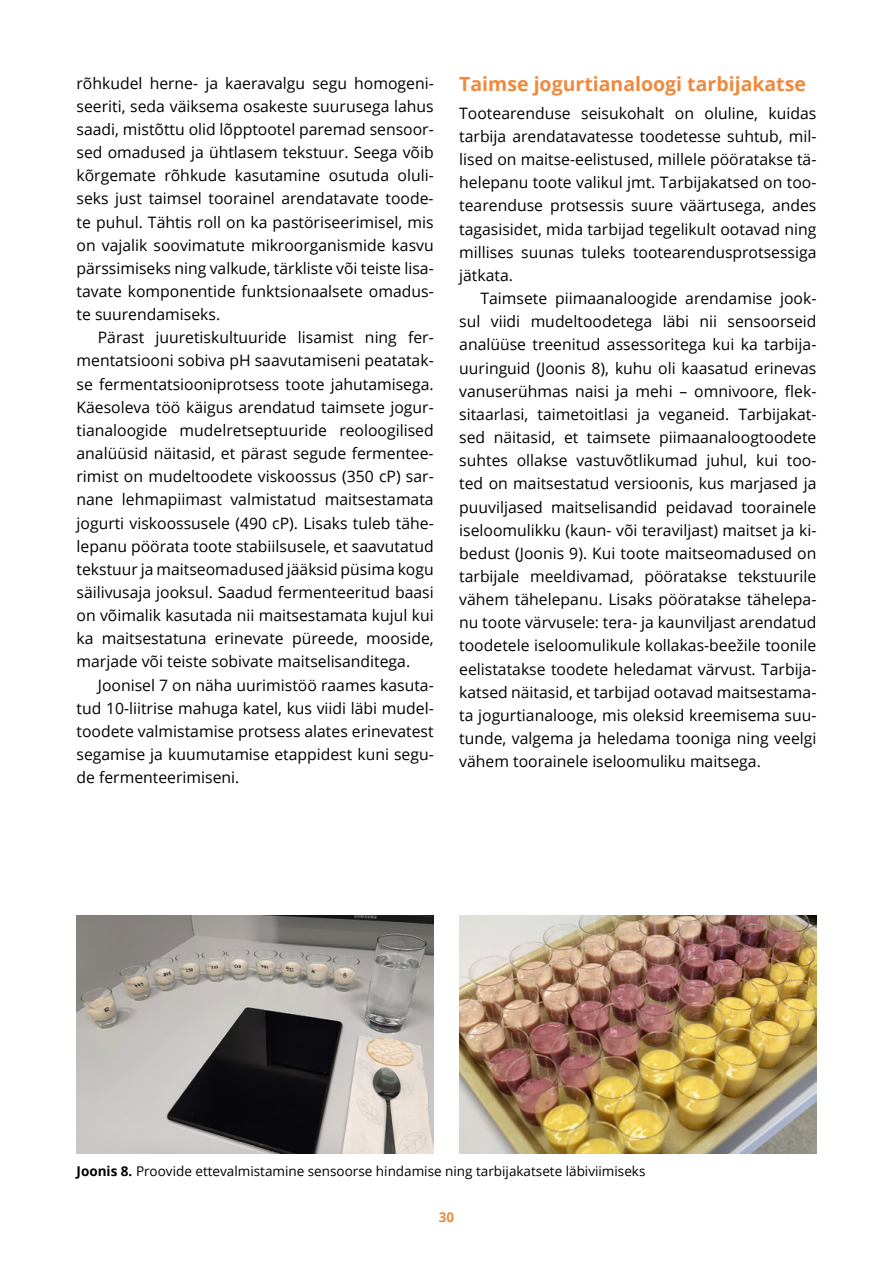
<style>
.page{position:relative;width:893px;height:1263px;background:#fff}
.page>*{position:absolute;margin:0;border:0;box-sizing:border-box;transform-origin:0 0}
.t1{font:700 19.5px "Open Sans";color:#f1893c}
.t2{font:15.75px/23.1px "Open Sans";color:#000;text-align:justify}
.t3{font:13.5px "Open Sans";color:#000}
.t4{font:700 13.5px "Open Sans";color:#f1893c}
.s1{font-weight:700}
</style>
<div class="page">
<img style="left:77px;top:915px;width:357px;height:238px">
<img style="left:459px;top:915px;width:357px;height:238px">
<p class="t2" style="left:77px;top:71px;width:359px">rõhkudel herne- ja kaeravalgu segu homogeni&shy;seeriti, seda väiksema osakeste suurusega lahus saadi, mistõttu olid lõpptootel paremad sensoor&shy;sed omadused ja ü htlasem tekstuur. Seega võib kõrgemate rõhkude kasutamine osutuda oluli&shy;seks just taimsel toorainel arendatavate toode&shy;te puhul. Tähtis roll on ka pastöriseerimisel, mis on vajalik soovimatute mikroorganismide kasvu pärssimiseks ning valkude, tärkliste või teiste lisa&shy;tavate komponentide funktsionaalsete omadus&shy;te suurendamiseks.</p>
<p class="t2" style="left:77px;top:326px;width:359px;text-indent:21px">Pärast juuretiskultuuride lisamist ning fer&shy;mentatsiooni sobiva pH saavutamiseni peatatak&shy;se fermentatsiooniprotsess toote jahutamisega.<br>Käesoleva töö käigus arendatud taimsete jogur&shy;tianaloogide mudelretseptuuride reoloogilised analüüsid näitasid, et pärast segude fermentee&shy;rimist on mudeltoodete viskoossus (350 cP) sar&shy;nane lehmapiimast valmistatud maitsestamata jogurti viskoossusele (490 cP). Lisaks tuleb tähe&shy;lepanu pöörata toote stabiilsusele, et saavutatud tekstuur ja maitseomadused jääksid püsima kogu säilivusaja jooksul. Saadud fermenteeritud baasi on võimalik kasutada nii maitsestamata kujul kui ka maitsestatuna erinevate pü reede, mooside, marjade või teiste sobivate maitselisanditega.</p>
<p class="t2" style="left:77px;top:673px;width:359px;text-indent:21px">Joonisel 7 on näha uurimistöö raames kasuta&shy;tud 10-liitrise mahuga katel, kus viidi läbi mudel&shy;toodete valmistamise protsess alates erinevatest segamise ja kuumutamise etappidest kuni segu&shy;de fermenteerimiseni.</p>
<p class="t1" style="left:459px;top:71px;width:348px">Taimse jogurtianaloogi tarbijakatse</p>
<p class="t2" style="left:459px;top:101px;width:359px">Tootearenduse seisukohalt on oluline, kuidas tarbija arendatavatesse toodetesse suhtub, mil&shy;lised on maitse-eelistused, millele pööratakse tä&shy;helepanu toote valikul jmt. Tarbijakatsed on too&shy;tearenduse protsessis suure väärtusega, andes tagasisidet, mida tarbijad tegelikult ootavad ning millises suunas tuleks tootearendusprotsessiga jätkata.</p>
<p class="t2" style="left:459px;top:286px;width:359px;text-indent:21px">Taimsete piimaanaloogide arendamise jook&shy;sul viidi mudeltoodetega läbi nii sensoorseid analüü se treenitud assessoritega kui ka tarbija&shy;uuringuid (Joonis 8), kuhu oli kaasatud erinevas vanuserühmas naisi ja mehi – omnivoore, flek&shy;sitaarlasi, taimetoitlasi ja veganeid. Tarbijakat&shy;sed näitasid, et taimsete piimaanaloogtoodete suhtes ollakse vastuvõtlikumad juhul, kui too&shy;ted on maitsestatud versioonis, kus marjased ja puuviljased maitselisandid peidavad toorainele iseloomulikku (kaun- või teraviljast) maitset ja ki&shy;bedust (Joonis 9). Kui toote maitseomadused on tarbijale meeldivamad, pööratakse tekstuurile vähem tähelepanu. Lisaks pööratakse tähelepa&shy;nu toote värvusele: tera- ja kaunviljast arendatud toodetele iseloomulikule kollakas-beežile toonile eelistatakse toodete heledamat värvust. Tarbija&shy;katsed näitasid, et tarbijad ootavad maitsestama&shy;ta jogurtianalooge, mis oleksid kreemisema suu&shy;tunde, valgema ja heledama tooniga ning veelgi vähem toorainele iseloomuliku maitsega.</p>
<p class="t3" style="left:77px;top:1162px;width:570px"><span class="s1">Joonis 8.</span> Proovide ettevalmistamine sensoorse hindamise ning tarbijakatsete läbiviimiseks</p>
<p class="t4" style="left:439px;top:1208px;width:17px">30</p>
</div>
